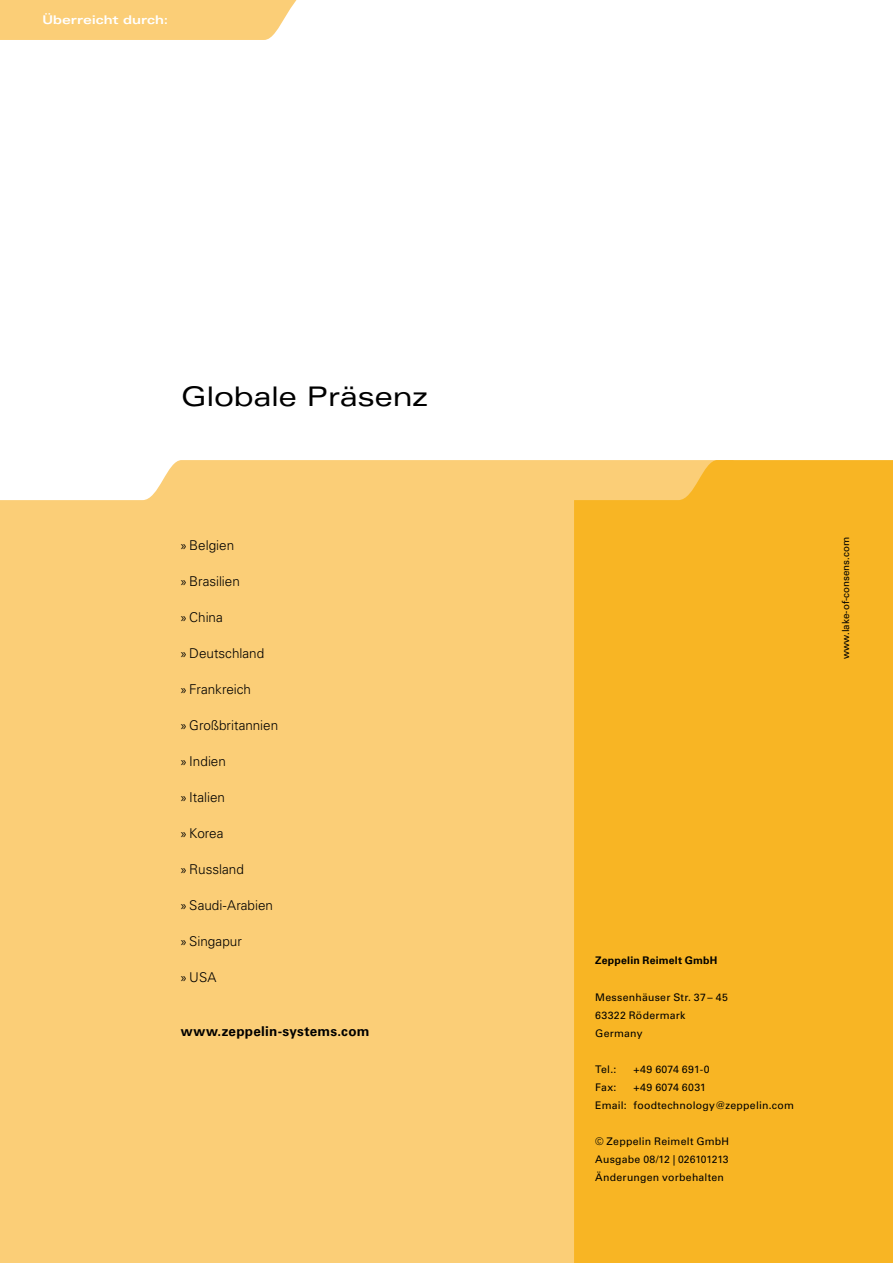
<style>
.page{position:relative;width:893px;height:1263px;background:#fff}
.page>*{position:absolute;margin:0;border:0;box-sizing:border-box;transform-origin:0 0}
.t1{font:expanded 27px "Univers LT Std";letter-spacing:-.01em;color:#000}
.t2{font:300 13.5px "Univers LT Std";color:#000}
.t3{font:700 13.5px "Univers LT Std";letter-spacing:.02em;color:#000}
.t4{font:700 expanded 12px "Univers LT Std";color:#fff}
.t5{font:10.5px/18px "Univers LT Std";letter-spacing:.02em;color:#000}
.t6{font:700 10.5px "Univers LT Std";letter-spacing:.015em;color:#000}
.t7{font:9.75px "Univers LT Std";color:#000}
.s1{font-family:"Myriad Pro";font-weight:400}
</style>
<div class="page">
<div style="left:0;top:460px;width:574px;height:803px;background:#fbce77"></div>
<div style="left:574px;top:460px;width:319px;height:803px;background:#f8b524"></div>
<div style="left:0;top:0;width:297px;height:40px;background:#fbce77"></div>
<p class="t4" style="left:43px;top:13px;width:127px">Überreicht durch:</p>
<h1 class="t1" style="left:181px;top:380px;width:249px">Globale Präsenz</h1>
<p class="t2" style="left:181px;top:537px;width:55px"><span class="s1">»</span> Belgien</p>
<p class="t2" style="left:181px;top:573px;width:61px"><span class="s1">»</span> Brasilien</p>
<p class="t2" style="left:181px;top:609px;width:44px"><span class="s1">»</span> China</p>
<p class="t2" style="left:181px;top:645px;width:85px"><span class="s1">»</span> Deutschland</p>
<p class="t2" style="left:181px;top:681px;width:72px"><span class="s1">»</span> Frankreich</p>
<p class="t2" style="left:181px;top:717px;width:99px"><span class="s1">»</span> Großbritannien</p>
<p class="t2" style="left:181px;top:753px;width:47px"><span class="s1">»</span> Indien</p>
<p class="t2" style="left:181px;top:789px;width:46px"><span class="s1">»</span> Italien</p>
<p class="t2" style="left:181px;top:825px;width:44px"><span class="s1">»</span> Korea</p>
<p class="t2" style="left:181px;top:861px;width:65px"><span class="s1">»</span> Russland</p>
<p class="t2" style="left:181px;top:897px;width:94px"><span class="s1">»</span> Saudi-Arabien</p>
<p class="t2" style="left:181px;top:933px;width:63px"><span class="s1">»</span> Singapur</p>
<p class="t2" style="left:181px;top:969px;width:37px"><span class="s1">»</span> USA</p>
<p class="t3" style="left:181px;top:1024px;width:190px">www.zeppelin-systems.com</p>
<p class="t7" style="left:840px;top:659px;width:123px;rotate:-90deg">www.lake-of-consens.com</p>
<p class="t6" style="left:595px;top:954px;width:124px">Zeppelin Reimelt GmbH</p>
<p class="t5" style="left:595px;top:988px;width:134px">Messenhäuser Str. 37 – 45<br>63322 Rödermark<br>Germany</p>
<p class="t5" style="left:595px;top:1060px;width:23px">Tel.:</p>
<p class="t5" style="left:634px;top:1060px;width:78px">+49 6074 691-0</p>
<p class="t5" style="left:595px;top:1078px;width:23px">Fax:</p>
<p class="t5" style="left:595px;top:1078px;width:200px;text-indent:38px">+49 6074 6031<br>Email: foodtechnology@zeppelin.com</p>
<p class="t5" style="left:595px;top:1132px;width:135px;text-align:justify">© Zeppelin Reimelt GmbH Ausgabe 08/12 | 026101213<br>Änderungen vorbehalten</p>
</div>
